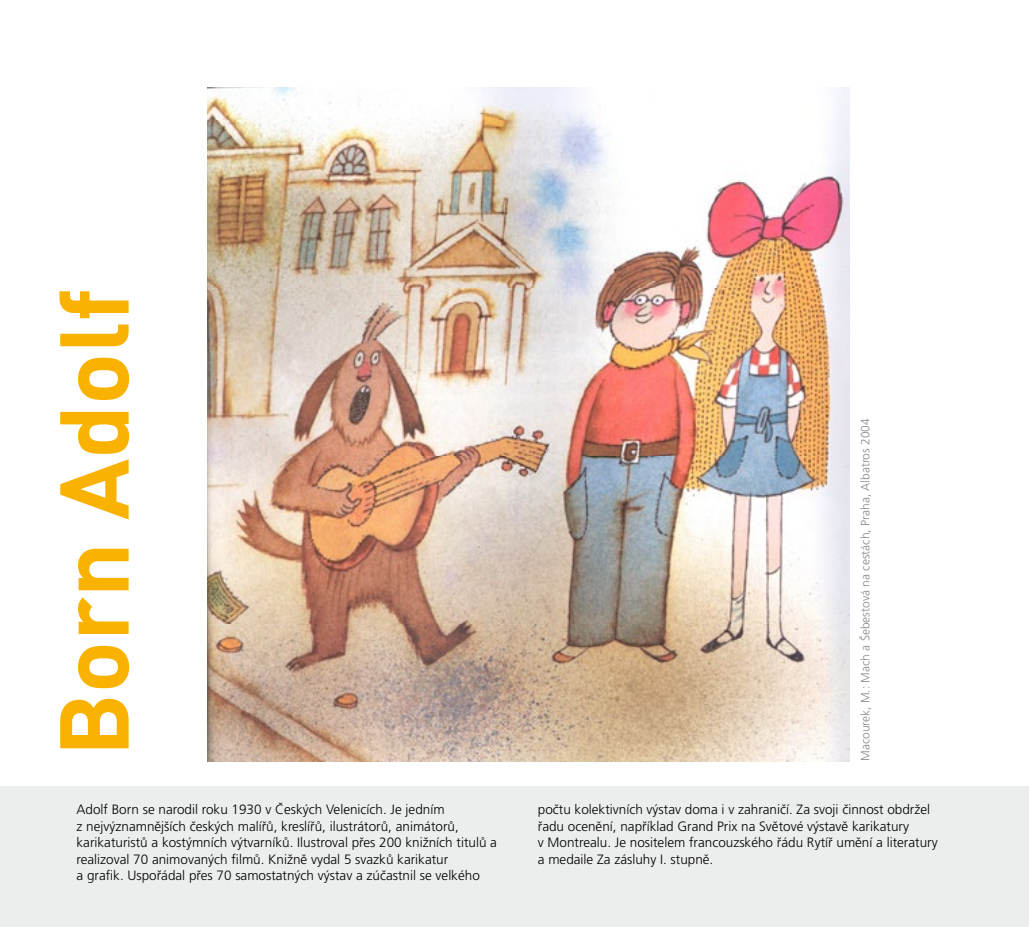
<style>
.page{position:relative;width:1029px;height:927px;background:#fff}
.page>*{position:absolute;margin:0;border:0;box-sizing:border-box;transform-origin:0 0}
.t1{font:700 96px "DIN Pro";color:#f9b200}
.t2{font:300 13.5px/16.5px "Frutiger CE";color:#000}
.t3{font:300 12px "Frutiger CE";color:#87888a}
</style>
<div class="page">
<div style="left:0;top:786px;width:1029px;height:141px;background:#eceded"></div>
<img style="left:207px;top:87px;width:642px;height:675px">
<p class="t1" style="left:29px;top:756px;width:469px;rotate:-90deg">Born Adolf</p>
<p class="t2" style="left:77px;top:801px;width:422px">Adolf Born se narodil roku 1930 v Českých Velenicích. Je jedním<br>z nejvýznamnějších českých malířů, kreslířů, ilustrátorů, animátorů, karikaturistů a kostýmních výtvarníků. Ilustroval přes 200 knižních titulů a realizoval 70 animovaných filmů. Knižně vydal 5 svazků karikatur<br>a grafik. Uspořádal přes 70 samostatných výstav a zúčastnil se velkého</p>
<p class="t3" style="left:858px;top:761px;width:344px;rotate:-90deg">Macourek, M.: Mach a Šebestová na cestách, Praha, Albatros 2004</p>
<p class="t2" style="left:538px;top:801px;width:401px">počtu kolektivních výstav doma i v zahraničí. Za svoji činnost obdržel řadu ocenění, například Grand Prix na Světové výstavě karikatury<br>v Montrealu. Je nositelem francouzského řádu Rytíř umění a literatury a medaile Za zásluhy I. stupně.</p>
</div>
